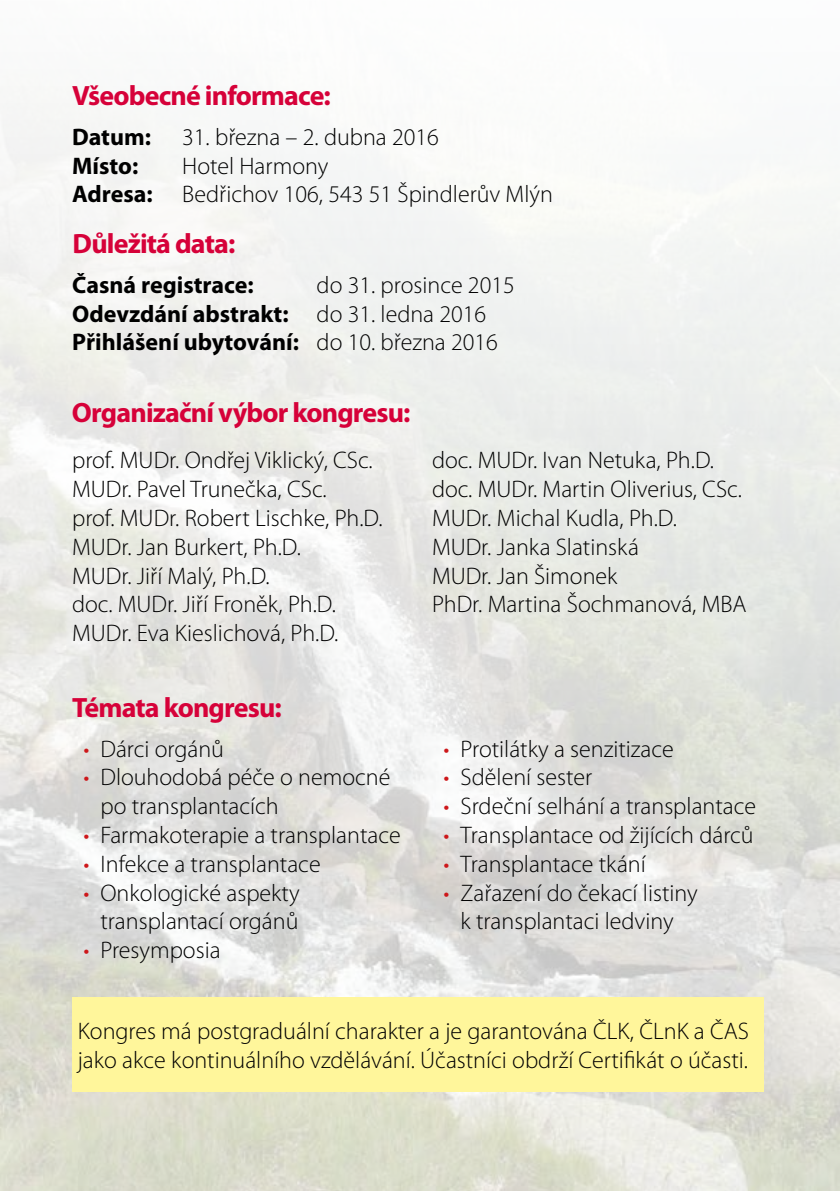
<style>
.page{position:relative;width:840px;height:1191px;background:#fff}
.page>*{position:absolute;margin:0;border:0;box-sizing:border-box;transform-origin:0 0}
.t1{font:700 28px "Myriad Pro";letter-spacing:-.03em;color:#d60139}
.t2{font:300 24px/28.8px "Myriad Pro";color:#000}
.t3{font:700 24px "Myriad Pro";color:#000}
.s1{font-weight:700}
.s2{color:#cd171a}
</style>
<div class="page">
<div style="left:72px;top:997px;width:691px;height:94px;background:#fff69b"></div>
<p class="t1" style="left:72px;top:78px;width:260px">Všeobecné informace:</p>
<p class="t3" style="left:72px;top:121px;width:80px">Datum:</p>
<p class="t2" style="left:182px;top:122px;width:258px">31. března – 2. dubna 2016</p>
<p class="t3" style="left:72px;top:150px;width:68px">Místo:</p>
<p class="t2" style="left:72px;top:151px;width:482px;text-indent:110px">Hotel Harmony<br><span class="s1">Adresa:</span> Bedřichov 106, 543 51 Špindlerův Mlýn</p>
<p class="t1" style="left:72px;top:225px;width:164px">Důležitá data:</p>
<p class="t3" style="left:72px;top:269px;width:183px">Časná registrace:</p>
<p class="t2" style="left:72px;top:270px;width:444px;text-indent:244px">do 31. prosince 2015<br><span class="s1">Odevzdání abstrakt:</span> do 31. ledna 2016<br><span class="s1">Přihlášení ubytování:</span> do 10. března 2016</p>
<p class="t1" style="left:72px;top:394px;width:340px">Organizační výbor kongresu:</p>
<p class="t2" style="left:72px;top:446px;width:312px">prof. MUDr. Ondřej Viklický, CSc.<br>MUDr. Pavel Trunečka, CSc.<br>prof. MUDr. Robert Lischke, Ph.D.<br>MUDr. Jan Burkert, Ph.D.<br>MUDr. Jiří Malý, Ph.D.<br>doc. MUDr. Jiří Froněk, Ph.D.<br>MUDr. Eva Kieslichová, Ph.D.</p>
<p class="t2" style="left:432px;top:446px;width:316px">doc. MUDr. Ivan Netuka, Ph.D. doc. MUDr. Martin Oliverius, CSc.<br>MUDr. Michal Kudla, Ph.D.<br>MUDr. Janka Slatinská<br>MUDr. Jan Šimonek<br>PhDr. Martina Šochmanová, MBA</p>
<p class="t1" style="left:72px;top:689px;width:211px">Témata kongresu:</p>
<p class="t2" style="left:83px;top:734px;width:142px"><span class="s2">•</span> Dárci orgánů</p>
<p class="t2" style="left:100px;top:762px;width:291px;text-indent:-17px"><span class="s2">•</span> Dlouhodobá péče o nemocné po transplantacích</p>
<p class="t2" style="left:83px;top:820px;width:318px"><span class="s2">•</span> Farmakoterapie a transplantace</p>
<p class="t2" style="left:83px;top:849px;width:238px"><span class="s2">•</span> Infekce a transplantace</p>
<p class="t2" style="left:83px;top:878px;width:218px;text-align:right"><span class="s2">•</span> Onkologické aspekty transplantací orgánů</p>
<p class="t2" style="left:83px;top:935px;width:139px"><span class="s2">•</span> Presymposia</p>
<p class="t2" style="left:443px;top:734px;width:232px"><span class="s2">•</span> Protilátky a senzitizace</p>
<p class="t2" style="left:443px;top:762px;width:150px"><span class="s2">•</span> Sdělení sester</p>
<p class="t2" style="left:443px;top:791px;width:314px"><span class="s2">•</span> Srdeční selhání a transplantace</p>
<p class="t2" style="left:443px;top:820px;width:311px"><span class="s2">•</span> Transplantace od žijících dárců</p>
<p class="t2" style="left:443px;top:849px;width:203px"><span class="s2">•</span> Transplantace tkání</p>
<p class="t2" style="left:443px;top:878px;width:255px;text-align:center"><span class="s2">•</span> Zařazení do čekací listiny k transplantaci ledviny</p>
<p class="t2" style="left:78px;top:1016px;width:672px">Kongres má postgraduální charakter a je garantována ČLK, ČLnK a ČAS jako akce kontinuálního vzdělávání. Účastníci obdrží Certifikát o účasti.</p>
</div>
